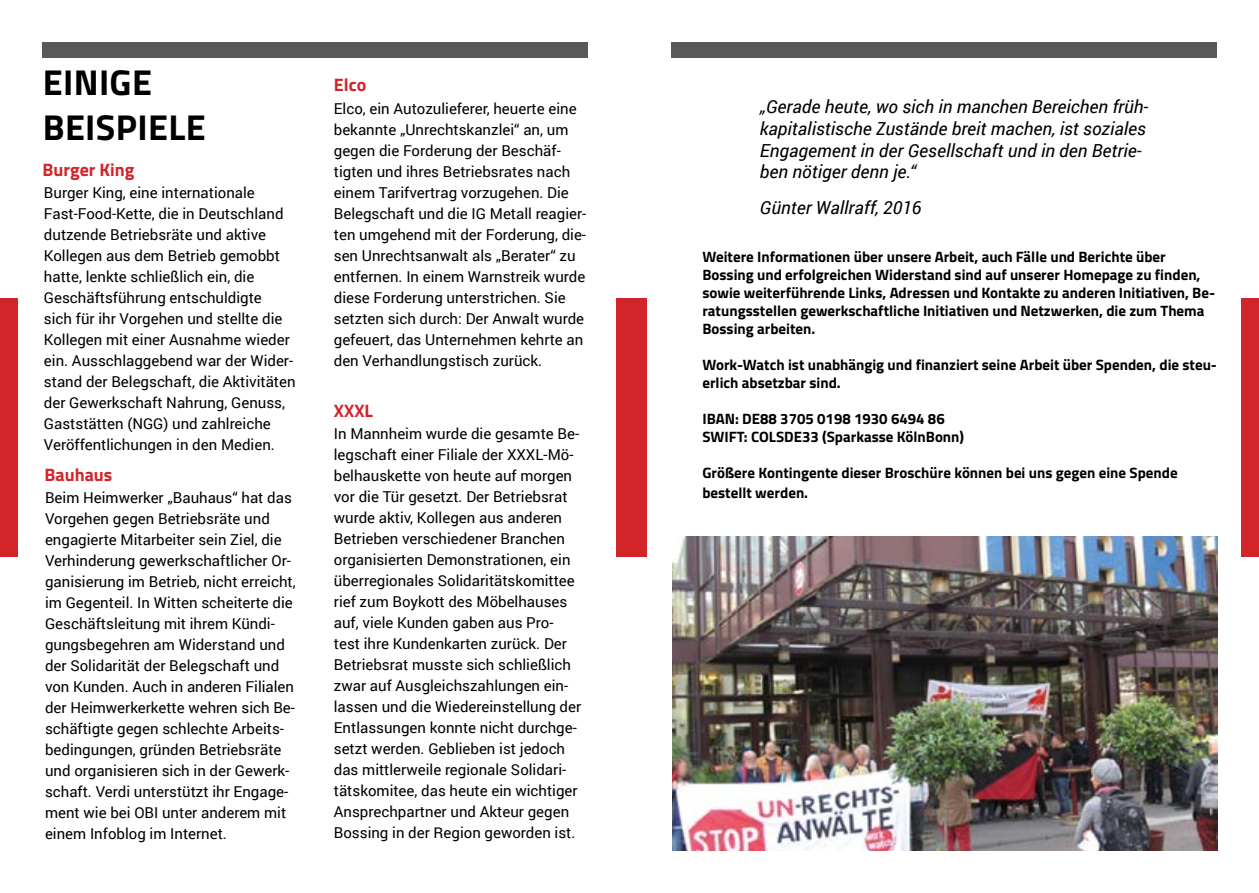
<style>
.page{position:relative;width:1259px;height:893px;background:#fff}
.page>*{position:absolute;margin:0;border:0;box-sizing:border-box;transform-origin:0 0}
.t1{font:700 36px/45px "Titillium";letter-spacing:.01em;color:#000}
.t2{font:italic 18px/21.6px "Roboto";color:#000}
.t3{font:700 18px "Titillium";color:#d3242a}
.t4{font:15px/21px "Roboto";color:#000}
.t5{font:700 15px/18px "Titillium";color:#000}
</style>
<div class="page">
<img style="left:672px;top:537px;width:545px;height:313px">
<div style="left:616px;top:298px;width:30px;height:259px;background:#d3242a"></div>
<div style="left:1241px;top:298px;width:18px;height:259px;background:#d3242a"></div>
<div style="left:0;top:298px;width:17px;height:259px;background:#d3242a"></div>
<div style="left:42px;top:43px;width:545px;height:15px;background:#58595b"></div>
<div style="left:671px;top:43px;width:546px;height:15px;background:#58595b"></div>
<h1 class="t1" style="left:43px;top:58px;width:165px">EINIGE<br>BEISPIELE</h1>
<p class="t3" style="left:43px;top:156px;width:93px">Burger King</p>
<p class="t4" style="left:44px;top:181px;width:253px">Burger King, eine internationale Fast-Food-Kette, die in Deutschland dutzende Betriebsräte und aktive Kollegen aus dem Betrieb gemobbt hatte, lenkte schließlich ein, die Geschäftsführung entschuldigte<br>sich für ihr Vorgehen und stellte die Kollegen mit einer Ausnahme wieder ein. Ausschlaggebend war der Wider&shy;stand der Belegschaft, die Aktivitäten der Gewerkschaft Nahrung, Genuss, Gaststätten (NGG) und zahlreiche Veröffentlichungen in den Medien.</p>
<p class="t3" style="left:45px;top:461px;width:69px">Bauhaus</p>
<p class="t4" style="left:45px;top:486px;width:252px">Beim Heimwerker „Bauhaus“ hat das Vorgehen gegen Betriebsräte und engagierte Mitarbeiter sein Ziel, die Verhinderung gewerkschaftlicher Or&shy;ganisierung im Betrieb, nicht erreicht, im Gegenteil. In Witten scheiterte die Geschäftsleitung mit ihrem Kündi&shy;gungsbegehren am Widerstand und der Solidarität der Belegschaft und von Kunden. Auch in anderen Filialen der Heimwerkerkette wehren sich Be&shy;schäftigte gegen schlechte Arbeits&shy;bedingungen, gründen Betriebsräte und organisieren sich in der Gewerk&shy;schaft. Verdi unterstützt ihr Engage&shy;ment wie bei OBI unter anderem mit einem Infoblog im Internet.</p>
<p class="t3" style="left:334px;top:71px;width:34px">Elco</p>
<p class="t4" style="left:334px;top:97px;width:254px">Elco, ein Autozulieferer, heuerte eine bekannte „Unrechtskanzlei“ an, um gegen die Forderung der Beschäf&shy;tigten und ihres Betriebsrates nach einem Tarifvertrag vorzugehen. Die Belegschaft und die IG Metall reagier&shy;ten umgehend mit der Forderung, die&shy;sen Unrechtsanwalt als „Berater“ zu entfernen. In einem Warnstreik wurde diese Forderung unterstrichen. Sie setzten sich durch: Der Anwalt wurde gefeuert, das Unternehmen kehrte an den Verhandlungstisch zurück.</p>
<p class="t3" style="left:334px;top:397px;width:41px">XXXL</p>
<p class="t4" style="left:334px;top:422px;width:249px">In Mannheim wurde die gesamte Be&shy;legschaft einer Filiale der XXXL-Mö&shy;belhauskette von heute auf morgen vor die Tür gesetzt. Der Betriebsrat wurde aktiv, Kollegen aus anderen Betrieben verschiedener Branchen organisierten Demonstrationen, ein überregionales Solidaritätskomittee rief zum Boykott des Möbelhauses auf, viele Kunden gaben aus Pro&shy;test ihre Kundenkarten zurück. Der Betriebsrat musste sich schließlich zwar auf Ausgleichszahlungen ein&shy;lassen und die Wiedereinstellung der Entlassungen konnte nicht durchge&shy;setzt werden. Geblieben ist jedoch das mittlerweile regionale Solidari&shy;tätskomitee, das heute ein wichtiger Ansprechpartner und Akteur gegen Bossing in der Region geworden ist.</p>
<p class="t2" style="left:760px;top:96px;width:390px">„Gerade heute, wo sich in manchen Bereichen früh&shy;kapitalistische Zustände breit machen, ist soziales Engagement in der Gesellschaft und in den Betrie&shy;ben nötiger denn je.“</p>
<p class="t2" style="left:760px;top:196px;width:163px">Günter Wallraff, 2016</p>
<p class="t5" style="left:702px;top:247px;width:514px">Weitere Informationen über unsere Arbeit, auch Fälle und Berichte über Bossing und erfolgreichen Widerstand sind auf unserer Homepage zu finden, sowie weiterführende Links, Adressen und Kontakte zu anderen Initiativen, Be&shy;ratungsstellen gewerkschaftliche Initiativen und Netzwerken, die zum Thema Bossing arbeiten.</p>
<p class="t5" style="left:702px;top:355px;width:516px">Work-Watch ist unabhängig und finanziert seine Arbeit über Spenden, die steu&shy;erlich absetzbar sind.</p>
<p class="t5" style="left:702px;top:409px;width:263px">IBAN: DE88 3705 0198 1930 6494 86<br>SWIFT: COLSDE33 (Sparkasse KölnBonn)</p>
<p class="t5" style="left:702px;top:462px;width:477px;line-height:19.8px">Größere Kontingente dieser Broschüre können bei uns gegen eine Spende bestellt werden.</p>
</div>
